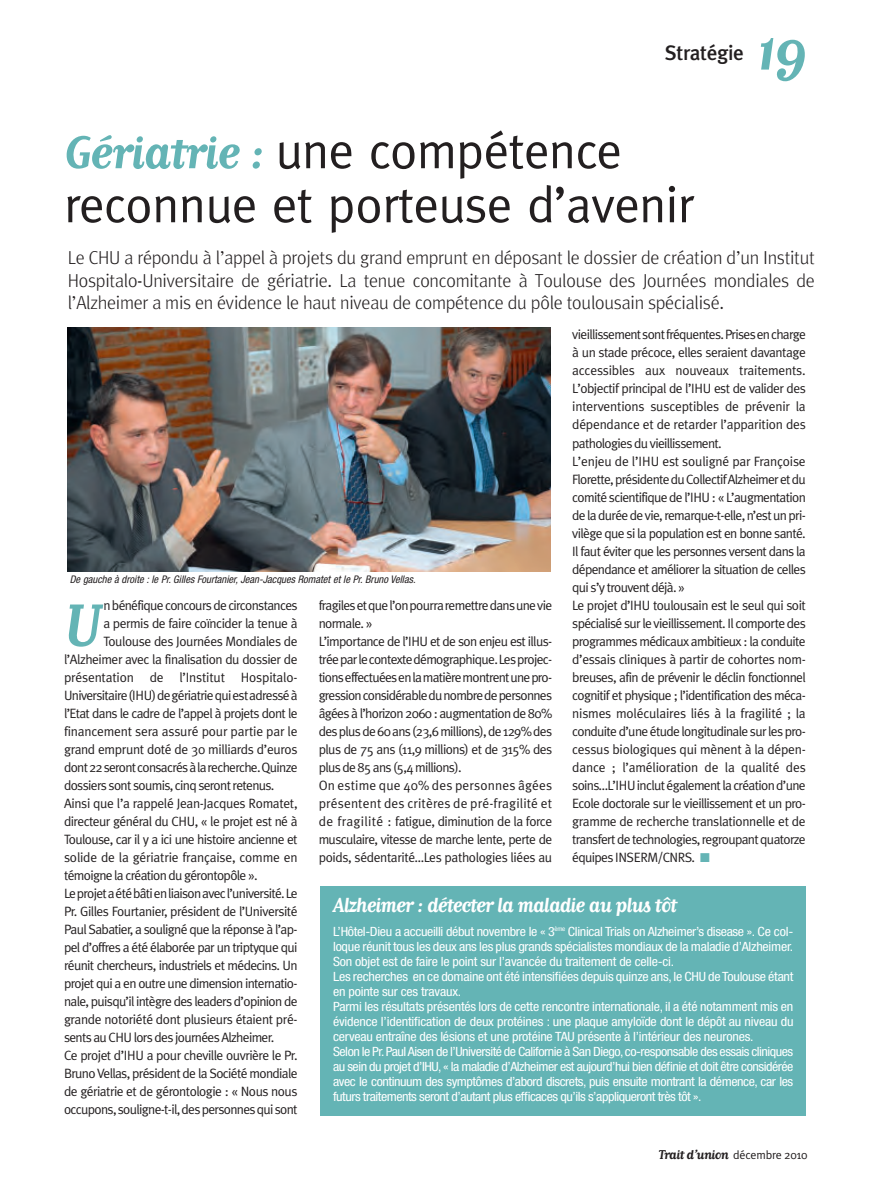
<style>
.page{position:relative;width:893px;height:1191px;background:#fff}
.page>*{position:absolute;margin:0;border:0;box-sizing:border-box;transform-origin:0 0}
.t1{font:700 69.9px "Matrix Script";color:#64b4b5}
.t2{font:700 67.5px "Matrix Script";color:#64b4b5}
.t3{font:51px/54px "Meta";letter-spacing:-.015em;color:#231f20}
.t4{font:700 24px "Matrix Script";letter-spacing:-.04em;color:#fff;scale:.95 1}
.t5{font:500 21px "Meta Plus";letter-spacing:-.015em;color:#231f20}
.t6{font:300 18.75px/22.5px "Meta";letter-spacing:-.015em;color:#231f20;text-align:justify;scale:.95 1}
.t7{font:700 15px "Matrix Script";letter-spacing:-.04em;color:#231f20}
.t8{font:13.5px/18px "Meta Plus Normal";letter-spacing:-.05em;color:#231f20}
.t9{font:13.5px "Meta Plus Normal";letter-spacing:-.015em;color:#231f20}
.t10{font:13.5px "Meta Plus Normal";letter-spacing:-.025em;color:#231f20}
.t11{font:13.5px "Meta Plus Normal";letter-spacing:-.03em;color:#231f20}
.t12{font:condensed 12.75px/15px "Helvetica Neue";letter-spacing:-.02em;color:#fff;scale:1.1 1}
.t13{font:italic condensed 10.5px "Helvetica Neue";color:#231f20}
.s1{font-family:"Matrix Script";font-weight:700;font-size:54px;color:#64b4b5}
.s2{color:#64b4b5}
.s3{font-family:"Meta Plus Normal";font-weight:400;font-size:12px}
</style>
<div class="page">
<div style="left:320px;top:886px;width:486px;height:229px;background:#64b4b5"></div>
<img style="left:68px;top:327px;width:483px;height:244px">
<h3 class="t5" style="left:665px;top:42px;width:81px">Stratégie</h3>
<h2 class="t2" style="left:756px;top:7px;width:53px">19</h2>
<h3 class="t3" style="left:64px;top:129px;width:631px"><span class="s1">Gériatrie :</span> une compétence reconnue et porteuse d’avenir</h3>
<p class="t6" style="left:68px;top:249px;width:788px">Le CHU a répondu à l’appel à projets du grand emprunt en déposant le dossier de création d’un Institut Hospitalo-Universitaire de gériatrie. La tenue concomitante à Toulouse des Journées mondiales de l’Alzheimer a mis en évidence le haut niveau de compétence du pôle toulousain spécialisé.</p>
<p class="t8" style="left:572px;top:327px;width:235px">vieillissement sont fréquentes. Prises en charge à un stade précoce, elles seraient davantage accessibles aux nouveaux traitements.<br>L’objectif principal de l’IHU est de valider des interventions susceptibles de prévenir la dépendance et de retarder l’apparition des pathologies du vieillissement.<br>L’enjeu de l’IHU est souligné par Françoise Florette, présidente du Collectif Alzheimer et du comité scientifique de l’IHU : « L’augmentation de la durée de vie, remarque-t-elle, n’est un pri&shy;vilège que si la population est en bonne santé.<br>Il faut éviter que les personnes versent dans la dépendance et améliorer la situation de celles qui s’y trouvent déjà. »<br>Le projet d’IHU toulousain est le seul qui soit spécialisé sur le vieillissement. Il comporte des programmes médicaux ambitieux : la conduite d’essais cliniques à partir de cohortes nom&shy;breuses, afin de prévenir le déclin fonctionnel cognitif et physique ; l’identification des méca&shy;nismes moléculaires liés à la fragilité ; la conduite d’une étude longitudinale sur les pro&shy;cessus biologiques qui mènent à la dépen&shy;dance ; l’amélioration de la qualité des soins…L’IHU inclut également la création d’une Ecole doctorale sur le vieillissement et un pro&shy;gramme de recherche translationnelle et de transfert de technologies, regroupant quatorze équipes INSERM/CNRS. <span class="s2">■</span></p>
<p class="t13" style="left:70px;top:576px;width:349px">De gauche à droite : le Pr. Gilles Fourtanier, Jean-Jacques Romatet et le Pr. Bruno Vellas.</p>
<h1 class="t1" style="left:64px;top:581px;width:37px">U</h1>
<p class="t8" style="left:103px;top:597px;width:196px">n bénéfique concours de circonstances</p>
<p class="t8" style="left:319px;top:597px;width:235px">fragiles et que l’on pourra remettre dans une vie normale. »<br>L’importance de l’IHU et de son enjeu est illus&shy;trée par le contexte démographique. Les projec&shy;tions effectuées en la matière montrent une pro&shy;gression considérable du nombre de personnes âgées à l’horizon 2060 : augmentation de 80% des plus de 60 ans (23,6 millions), de 129% des plus de 75 ans (11,9 millions) et de 315% des plus de 85 ans (5,4 millions).<br>On estime que 40% des personnes âgées présentent des critères de pré-fragilité et de fragilité : fatigue, diminution de la force musculaire, vitesse de marche lente, perte de poids, sédentarité…Les pathologies liées au</p>
<p class="t8" style="left:103px;top:615px;width:196px">a permis de faire coïncider la tenue à</p>
<p class="t8" style="left:103px;top:633px;width:196px">Toulouse des Journées Mondiales de</p>
<p class="t8" style="left:64px;top:651px;width:235px">l’Alzheimer avec la finalisation du dossier de</p>
<p class="t9" style="left:64px;top:672px;width:235px">présentation de l’Institut Hospitalo-</p>
<p class="t8" style="left:64px;top:687px;width:235px">Universitaire (IHU) de gériatrie qui est adressé à</p>
<p class="t8" style="left:64px;top:705px;width:235px">l’Etat dans le cadre de l’appel à projets dont le</p>
<p class="t9" style="left:64px;top:726px;width:235px">financement sera assuré pour partie par le</p>
<p class="t10" style="left:64px;top:744px;width:235px">grand emprunt doté de 30 milliards d’euros</p>
<p class="t8" style="left:64px;top:759px;width:235px">dont 22 seront consacrés à la recherche. Quinze</p>
<p class="t8" style="left:64px;top:777px;width:212px">dossiers sont soumis, cinq seront retenus.</p>
<p class="t10" style="left:64px;top:798px;width:235px">Ainsi que l’a rappelé Jean-Jacques Romatet,</p>
<p class="t8" style="left:64px;top:813px;width:235px">directeur général du CHU, « le projet est né à</p>
<p class="t8" style="left:64px;top:831px;width:235px">Toulouse, car il y a ici une histoire ancienne et</p>
<p class="t9" style="left:64px;top:852px;width:235px">solide de la gériatrie française, comme en</p>
<p class="t8" style="left:64px;top:867px;width:195px">témoigne la création du gérontopôle ».</p>
<p class="t8" style="left:64px;top:885px;width:235px">Le projet a été bâti en liaison avec l’université. Le</p>
<p class="t8" style="left:64px;top:903px;width:235px">Pr. Gilles Fourtanier, président de l’Université</p>
<p class="t8" style="left:64px;top:921px;width:235px">Paul Sabatier, a souligné que la réponse à l’ap-</p>
<p class="t8" style="left:64px;top:939px;width:235px">pel d’offres a été élaborée par un triptyque qui</p>
<p class="t8" style="left:64px;top:957px;width:235px">réunit chercheurs, industriels et médecins. Un</p>
<p class="t8" style="left:64px;top:975px;width:235px">projet qui a en outre une dimension internatio-</p>
<p class="t8" style="left:64px;top:993px;width:235px">nale, puisqu’il intègre des leaders d’opinion de</p>
<p class="t11" style="left:64px;top:1014px;width:235px">grande notoriété dont plusieurs étaient pré-</p>
<p class="t8" style="left:64px;top:1029px;width:212px">sents au CHU lors des journées Alzheimer.</p>
<p class="t8" style="left:64px;top:1047px;width:235px">Ce projet d’IHU a pour cheville ouvrière le Pr.</p>
<p class="t8" style="left:64px;top:1065px;width:235px">Bruno Vellas, président de la Société mondiale</p>
<p class="t8" style="left:64px;top:1083px;width:235px">de gériatrie et de gérontologie : « Nous nous</p>
<p class="t8" style="left:64px;top:1101px;width:235px">occupons, souligne-t-il, des personnes qui sont</p>
<h3 class="t4" style="left:333px;top:890px;width:364px">Alzheimer : détecter la maladie au plus tôt</h3>
<p class="t12" style="left:333px;top:925px;width:420px">L’Hôtel-Dieu a accueilli début novembre le « 3<sup>ème</sup> Clinical Trials on Alzheimer’s disease ». Ce col&shy;loque réunit tous les deux ans les plus grands spécialistes mondiaux de la maladie d’Alzheimer.<br>Son objet est de faire le point sur l’avancée du traitement de celle-ci.<br>Les recherches en ce domaine ont été intensifiées depuis quinze ans,le CHU de Toulouse étant en pointe sur ces travaux.<br>Parmi les résultats présentés lors de cette rencontre internationale, il a été notamment mis en évidence l’identification de deux protéines : une plaque amyloïde dont le dépôt au niveau du cerveau entraîne des lésions et une protéine TAU présente à l’intérieur des neurones.<br>Selon le Pr.Paul Aisen de l’Université de Californie à San Diego,co-responsable des essais cliniques au sein du projet d’IHU,« la maladie d’Alzheimer est aujourd’hui bien définie et doit être considérée avec le continuum des symptômes d’abord discrets, puis ensuite montrant la démence, car les futurs traitements seront d’autant plus efficaces qu’ils s’appliqueront très tôt ».</p>
<p class="t7" style="left:659px;top:1145px;width:150px">Trait d’union <span class="s3">décembre 2010</span></p>
</div>
